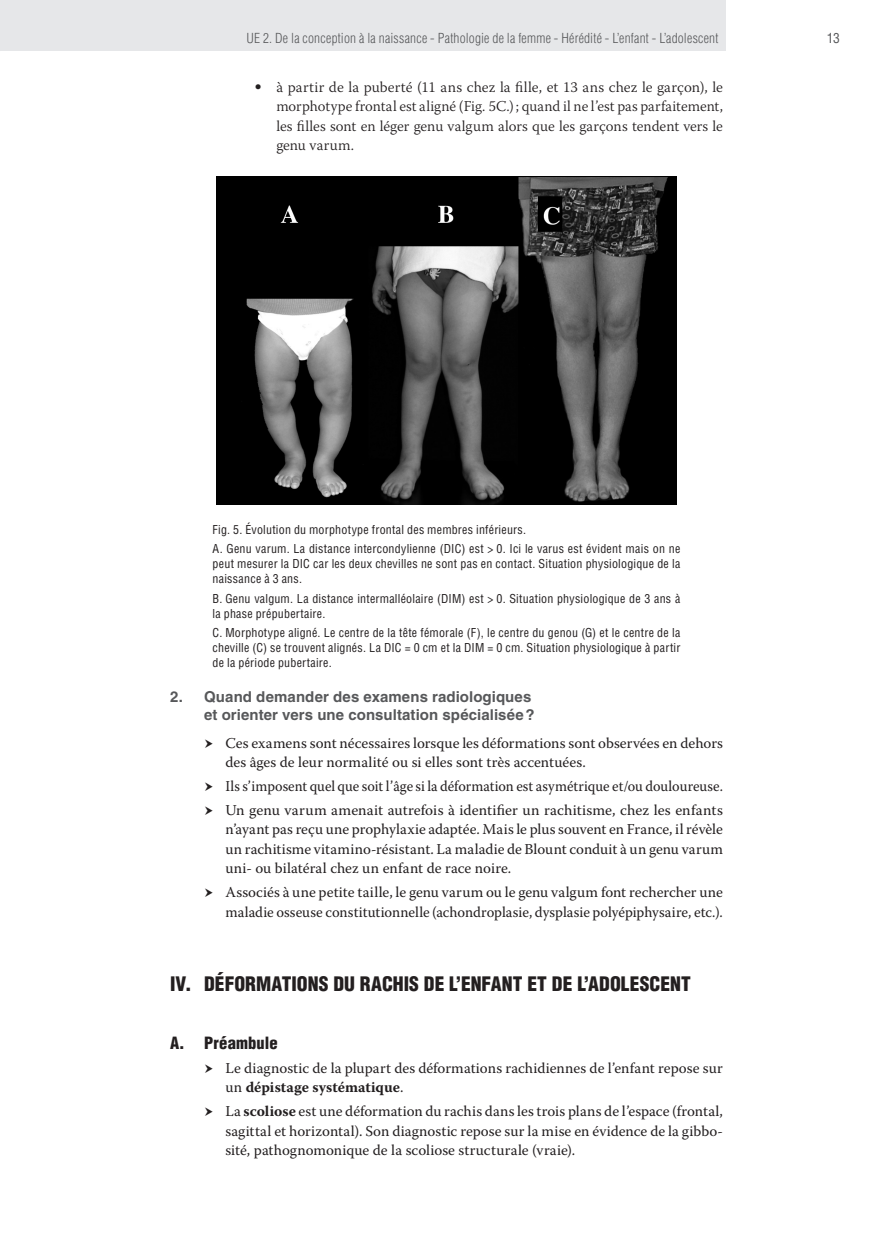
<style>
.page{position:relative;width:893px;height:1246px;background:#fff}
.page>*{position:absolute;margin:0;border:0;box-sizing:border-box;transform-origin:0 0}
.t1{font:900 condensed 19.5px "Helvetica LT Std";color:#231f20}
.t2{font:900 condensed 16.5px "Helvetica LT Std";letter-spacing:.01em;color:#231f20}
.t3{font:15px/19.5px "Warnock Pro";color:#231f20}
.t4{font:300 15px/19.5px "Warnock Pro";color:#231f20;text-align:justify}
.t5{font:15px/23.7px "Warnock Pro";color:#231f20;scale:.95 1}
.t6{font:700 15px/18px "Helvetica LT Std";letter-spacing:.005em;color:#57585a;text-align:right}
.t7{font:300 condensed 13.5px "Helvetica LT Std";letter-spacing:.015em;color:#57585a}
.t8{font:condensed 13.5px "Helvetica LT Std";color:#57585a}
.t9{font:condensed 12px/15px "Helvetica LT Std";letter-spacing:.02em;color:#231f20}
.s1{font-weight:700}
</style>
<div class="page">
<div style="left:0;top:0;width:726px;height:51px;background:#e6e7e9"></div>
<img style="left:217px;top:177px;width:459px;height:328px">
<p class="t7" style="left:246px;top:32px;width:474px">UE 2. De la conception à la naissance - Pathologie de la femme - Hérédité - L’enfant - L’adolescent</p>
<p class="t8" style="left:827px;top:32px;width:15px">13</p>
<p class="t4" style="left:276px;top:78px;width:448px">à partir de la puberté (11 ans chez la fille, et 13 ans chez le garçon), le morphotype frontal est aligné (Fig. 5C.) ; quand il ne l’est pas parfaitement, les filles sont en léger genu valgum alors que les garçons tendent vers le genu varum.</p>
<p class="t9" style="left:213px;top:521px;width:469px;line-height:19.2px">Fig. 5. Évolution du morphotype frontal des membres inférieurs.<br>A. Genu varum. La distance intercondylienne (DIC) est &gt; 0. Ici le varus est évident mais on ne</p>
<p class="t9" style="left:213px;top:557px;width:469px">peut mesurer la DIC car les deux chevilles ne sont pas en contact. Situation physiologique de la naissance à 3 ans.</p>
<p class="t9" style="left:213px;top:591px;width:469px">B. Genu valgum. La distance intermalléolaire (DIM) est &gt; 0. Situation physiologique de 3 ans à la phase prépubertaire.</p>
<p class="t9" style="left:213px;top:626px;width:469px;text-align:justify">C. Morphotype aligné. Le centre de la tête fémorale (F), le centre du genou (G) et le centre de la cheville (C) se trouvent alignés. La DIC = 0 cm et la DIM = 0 cm. Situation physiologique à partir de la période pubertaire.</p>
<p class="t6" style="left:170px;top:689px;width:366px">2. Quand demander des examens radiologiques et orienter vers une consultation spécialisée ?</p>
<p class="t3" style="left:225px;top:734px;width:499px">Ces examens sont nécessaires lorsque les déformations sont observées en dehors des âges de leur normalité ou si elles sont très accentuées.</p>
<p class="t5" style="left:225px;top:776px;width:525px">Ils s’imposent quel que soit l’âge si la déformation est asymétrique et/ou douloureuse.<br>Un genu varum amenait autrefois à identifier un rachitisme, chez les enfants</p>
<p class="t3" style="left:225px;top:821px;width:499px;text-align:justify">n’ayant pas reçu une prophylaxie adaptée. Mais le plus souvent en France, il révèle un rachitisme vitamino-résistant. La maladie de Blount conduit à un genu varum uni- ou bilatéral chez un enfant de race noire.</p>
<p class="t3" style="left:225px;top:884px;width:499px">Associés à une petite taille, le genu varum ou le genu valgum font rechercher une maladie osseuse constitutionnelle (achondroplasie, dysplasie polyépiphysaire, etc.).</p>
<h1 class="t1" style="left:170px;top:976px;width:522px">IV. DÉFORMATIONS DU RACHIS DE L’ENFANT ET DE L’ADOLESCENT</h1>
<p class="t2" style="left:170px;top:1036px;width:109px">A. Préambule</p>
<p class="t3" style="left:225px;top:1059px;width:499px">Le diagnostic de la plupart des déformations rachidiennes de l’enfant repose sur un <span class="s1">dépistage systématique</span>.</p>
<p class="t3" style="left:225px;top:1103px;width:499px;text-align:justify">La <span class="s1">scoliose</span> est une déformation du rachis dans les trois plans de l’espace (frontal, sagittal et horizontal). Son diagnostic repose sur la mise en évidence de la gibbo&shy;sité, pathognomonique de la scoliose structurale (vraie).</p>
</div>
